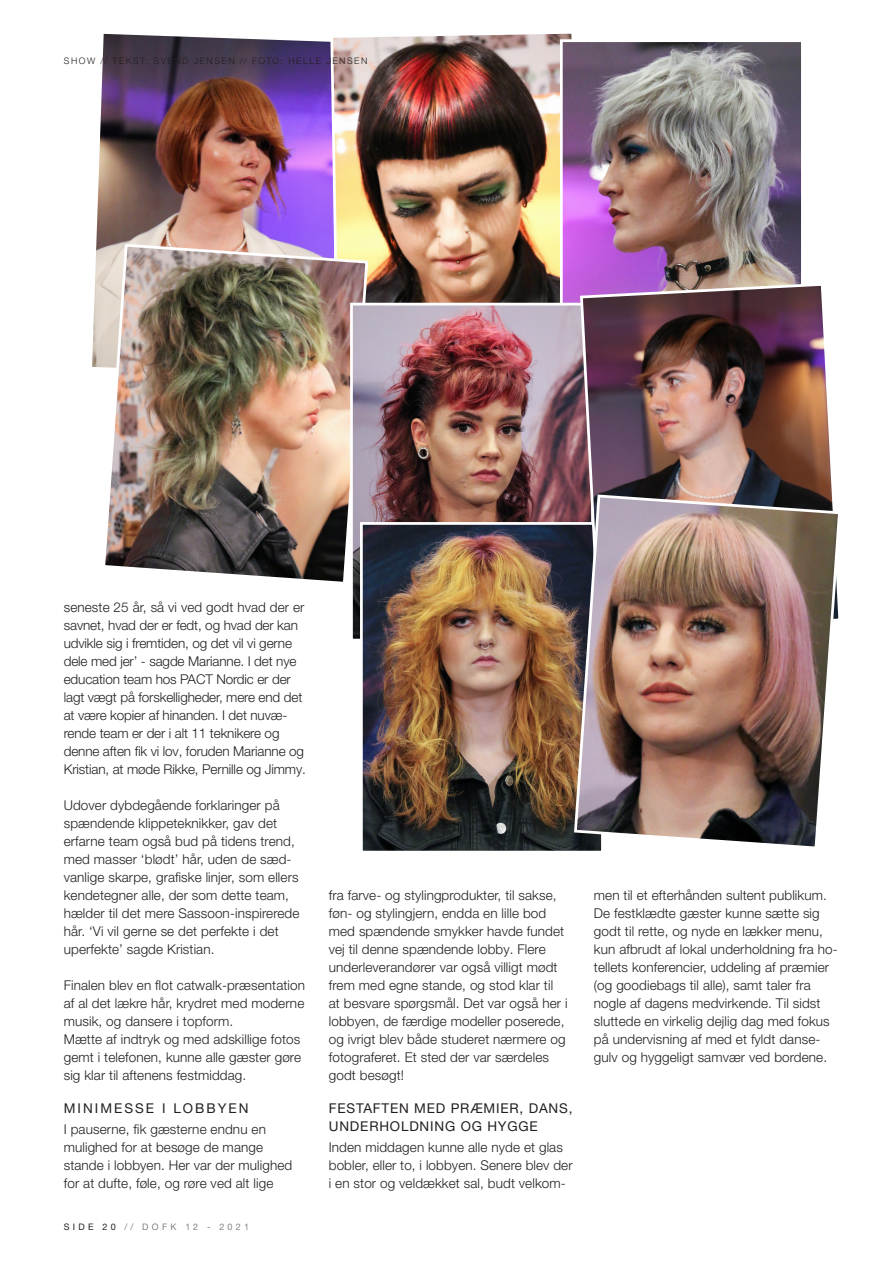
<style>
.page{position:relative;width:893px;height:1263px;background:#fff}
.page>*{position:absolute;margin:0;border:0;box-sizing:border-box;transform-origin:0 0}
.t1{font:300 13.5px/18px "Helvetica Neue LT Pro";letter-spacing:.01em;color:#231f20}
.t2{font:300 13.5px/18px "Helvetica Neue LT Pro";letter-spacing:-.01em;color:#231f20}
.t3{font:13.5px/18px "Helvetica Neue LT Pro";letter-spacing:.06em;color:#231f20}
.t4{font:13.5px "Helvetica Neue LT Pro";letter-spacing:.15em;color:#231f20}
.t5{font:300 9px "Helvetica Neue LT Pro";letter-spacing:.17em;color:#231f20}
.t6{font:9px "Helvetica Neue LT Pro";letter-spacing:.365em;color:#808285}
.s1{color:#231f20}
</style>
<div class="page">
<img style="left:92px;top:33px;width:237px;height:335px">
<img style="left:329px;top:33px;width:243px;height:270px">
<img style="left:564px;top:43px;width:236px;height:260px">
<div style="left:560px;top:39px;width:244px;height:339px;border:3px solid #fff"></div>
<img style="left:101px;top:242px;width:269px;height:340px">
<img style="left:354px;top:307px;width:225px;height:330px">
<div style="left:350px;top:303px;width:244px;height:338px;border:3px solid #fff"></div>
<img style="left:364px;top:526px;width:209px;height:323px">
<div style="left:360px;top:522px;width:244px;height:331px;border:3px solid #fff"></div>
<img style="left:579px;top:281px;width:253px;height:212px">
<img style="left:573px;top:493px;width:266px;height:358px">
<p class="t5" style="left:64px;top:55px;width:305px">SHOW // TEKST: SVEND JENSEN // FOTO: HELLE JENSEN</p>
<p class="t2" style="left:64px;top:598px;width:244px">seneste 25 år, så vi ved godt hvad der er savnet, hvad der er fedt, og hvad der kan udvikle sig i fremtiden, og det vil vi gerne dele med jer’ - sagde Marianne. I det nye education team hos PACT Nordic er der lagt vægt på forskelligheder, mere end det at være kopier af hinanden. I det nuvæ&shy;rende team er der i alt 11 teknikere og denne aften fik vi lov, foruden Marianne og Kristian, at møde Rikke, Pernille og Jimmy.</p>
<p class="t1" style="left:64px;top:796px;width:237px">Udover dybdegående forklaringer på spændende klippeteknikker, gav det erfarne team også bud på tidens trend, med masser ‘blødt’ hår, uden de sæd&shy;vanlige skarpe, grafiske linjer, som ellers kendetegner alle, der som dette team, hælder til det mere Sassoon-inspirerede hår. ‘Vi vil gerne se det perfekte i det uperfekte’ sagde Kristian.</p>
<p class="t1" style="left:64px;top:976px;width:243px">Finalen blev en flot catwalk-præsentation af al det lækre hår, krydret med moderne musik, og dansere i topform.<br>Mætte af indtryk og med adskillige fotos gemt i telefonen, kunne alle gæster gøre sig klar til aftenens festmiddag.</p>
<p class="t4" style="left:64px;top:1100px;width:186px">MINIMESSE I LOBBYEN</p>
<p class="t1" style="left:64px;top:1120px;width:230px">I pauserne, fik gæsterne endnu en mulighed for at besøge de mange stande i lobbyen. Her var der mulighed for at dufte, føle, og røre ved alt lige</p>
<p class="t6" style="left:64px;top:1221px;width:187px"><span class="s1">SIDE 20</span> // DOFK 12 - 2021</p>
<p class="t1" style="left:329px;top:886px;width:240px">fra farve- og stylingprodukter, til sakse, føn- og stylingjern, endda en lille bod med spændende smykker havde fundet vej til denne spændende lobby. Flere underleverandører var også villigt mødt frem med egne stande, og stod klar til at besvare spørgsmål. Det var også her i lobbyen, de færdige modeller poserede, og ivrigt blev både studeret nærmere og fotograferet. Et sted der var særdeles godt besøgt!</p>
<p class="t3" style="left:329px;top:1099px;width:245px">FESTAFTEN MED PRÆMIER, DANS,<br>UNDERHOLDNING OG HYGGE</p>
<p class="t1" style="left:329px;top:1138px;width:245px">Inden middagen kunne alle nyde et glas bobler, eller to, i lobbyen. Senere blev der i en stor og veldækket sal, budt velkom-</p>
<p class="t1" style="left:594px;top:886px;width:245px">men til et efterhånden sultent publikum.<br>De festklædte gæster kunne sætte sig godt til rette, og nyde en lækker menu, kun afbrudt af lokal underholdning fra ho&shy;tellets konferencier, uddeling af præmier (og goodiebags til alle), samt taler fra nogle af dagens medvirkende. Til sidst sluttede en virkelig dejlig dag med fokus på undervisning af med et fyldt danse&shy;gulv og hyggeligt samvær ved bordene.</p>
</div>
